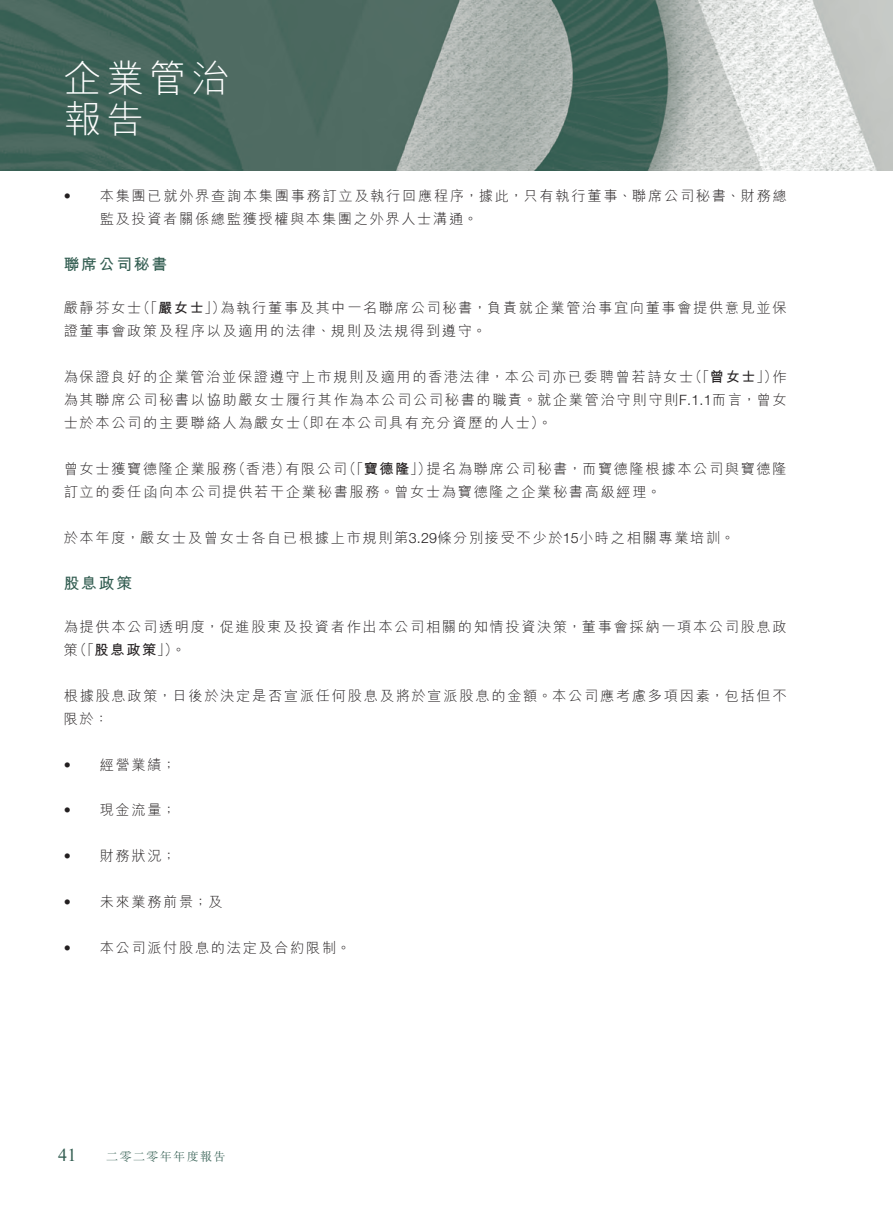
<style>
.page{position:relative;width:893px;height:1212px;background:#fff}
.page>*{position:absolute;margin:0;border:0;box-sizing:border-box;transform-origin:0 0}
.t1{font:300 37.5px/40.5px "M Hei HK";letter-spacing:.14em;color:#fff}
.t2{font:18px "Times New Roman";color:#315c50}
._03_H1{font:700 15.75px "M Hei HK";letter-spacing:.115em;color:#315c50}
._11_P0{font:300 14.25px/23.2px "M Hei HK";letter-spacing:.115em;color:#231f20}
._07_IN0{font:300 14.25px "M Hei HK";letter-spacing:.115em;color:#231f20}
._07_IN0-2{font:300 14.25px "Helvetica Neue LT Std";color:#231f20}
.t3{font:300 12px "M Sung HK";letter-spacing:.115em;color:#315c50}
.s1{font-weight:700}
.s2{font-family:"Helvetica Neue LT Std"}
</style>
<div class="page">
<img style="left:0;top:0;width:893px;height:170px">
<h1 class="t1" style="left:64px;top:58px;width:167px">企業管治報告</h1>
<p class="_07_IN0-2" style="left:64px;top:187px;width:9px">•</p>
<p class="_07_IN0" style="left:100px;top:189px;width:688px">本集團已就外界查詢本集團事務訂立及執行回應程序，據此，只有執行董事、聯席公司秘書、財務總</p>
<p class="_07_IN0" style="left:100px;top:212px;width:379px">監及投資者關係總監獲授權與本集團之外界人士溝通。</p>
<p class="_03_H1" style="left:64px;top:253px;width:105px">聯席公司秘書</p>
<p class="_11_P0" style="left:221px;top:296px;width:568px">為執行董事及其中一名聯席公司秘書，負責就企業管治事宜向董事會提供意見並保</p>
<p class="_11_P0" style="left:136px;top:296px;width:91px">（「<span class="s1">嚴女士</span>」）</p>
<p class="_11_P0" style="left:64px;top:296px;width:424px">嚴靜芬女士<br>證董事會政策及程序以及適用的法律、規則及法規得到遵守。</p>
<p class="_11_P0" style="left:688px;top:365px;width:91px">（「<span class="s1">曾女士</span>」）</p>
<p class="_11_P0" style="left:64px;top:365px;width:631px">為保證良好的企業管治並保證遵守上市規則及適用的香港法律，本公司亦已委聘曾若詩女士</p>
<p class="_11_P0" style="left:64px;top:388px;width:724px">為其聯席公司秘書以協助嚴女士履行其作為本公司公司秘書的職責。就企業管治守則守則<span class="s2">F.1.1</span>而言，曾女</p>
<p class="_11_P0" style="left:295px;top:411px;width:258px">（即在本公司具有充分資歷的人士。(</p>
<p class="_11_P0" style="left:772px;top:365px;width:16px">作</p>
<p class="_11_P0" style="left:64px;top:411px;width:238px">士於本公司的主要聯絡人為嚴女士</p>
<p class="_11_P0" style="left:231px;top:457px;width:61px">（香港）</p>
<p class="_11_P0" style="left:342px;top:457px;width:91px">（「<span class="s1">寶德隆</span>」）</p>
<p class="_11_P0" style="left:426px;top:457px;width:362px">提名為聯席公司秘書，而寶德隆根據本公司與寶德隆</p>
<p class="_11_P0" style="left:64px;top:457px;width:599px">曾女士獲寶德隆企業服務<br>訂立的委任函向本公司提供若干企業秘書服務。曾女士為寶德隆之企業秘書高級經理。</p>
<p class="_11_P0" style="left:64px;top:526px;width:672px">於本年度，嚴女士及曾女士各自已根據上市規則第<span class="s2">3.29</span>條分別接受不少於<span class="s2">15</span>小時之相關專業培訓。</p>
<p class="_03_H1" style="left:64px;top:572px;width:70px">股息政策</p>
<p class="_11_P0" style="left:73px;top:615px;width:715px;text-indent:-9px">為提供本公司透明度，促進股東及投資者作出本公司相關的知情投資決策，董事會採納一項本公司股息政（「<span class="s1">股息政策</span> 。(「</p>
<p class="_11_P0" style="left:285px;top:457px;width:63px">有限公司</p>
<p class="_11_P0" style="left:64px;top:638px;width:16px">策</p>
<p class="_11_P0" style="left:64px;top:684px;width:724px">根據股息政策，日後於決定是否宣派任何股息及將於宣派股息的金額。本公司應考慮多項因素，包括但不限於：</p>
<p class="_07_IN0" style="left:100px;top:757px;width:78px">經營業績;</p>
<p class="_07_IN0-2" style="left:64px;top:756px;width:9px">•</p>
<p class="_07_IN0-2" style="left:64px;top:802px;width:9px">•</p>
<p class="_07_IN0" style="left:100px;top:803px;width:78px">現金流量;</p>
<p class="_07_IN0-2" style="left:64px;top:847px;width:9px">•</p>
<p class="_07_IN0" style="left:100px;top:849px;width:78px">財務狀況;</p>
<p class="_07_IN0-2" style="left:64px;top:893px;width:9px">•</p>
<p class="_07_IN0" style="left:100px;top:894px;width:124px">未來業務前景；及</p>
<p class="_07_IN0-2" style="left:64px;top:939px;width:9px">•</p>
<p class="_07_IN0" style="left:100px;top:940px;width:252px">本公司派付股息的法定及合約限制。</p>
<p class="t2" style="left:58px;top:1142px;width:20px">41</p>
<p class="t3" style="left:106px;top:1148px;width:121px">二零二零年年度報告</p>
</div>
